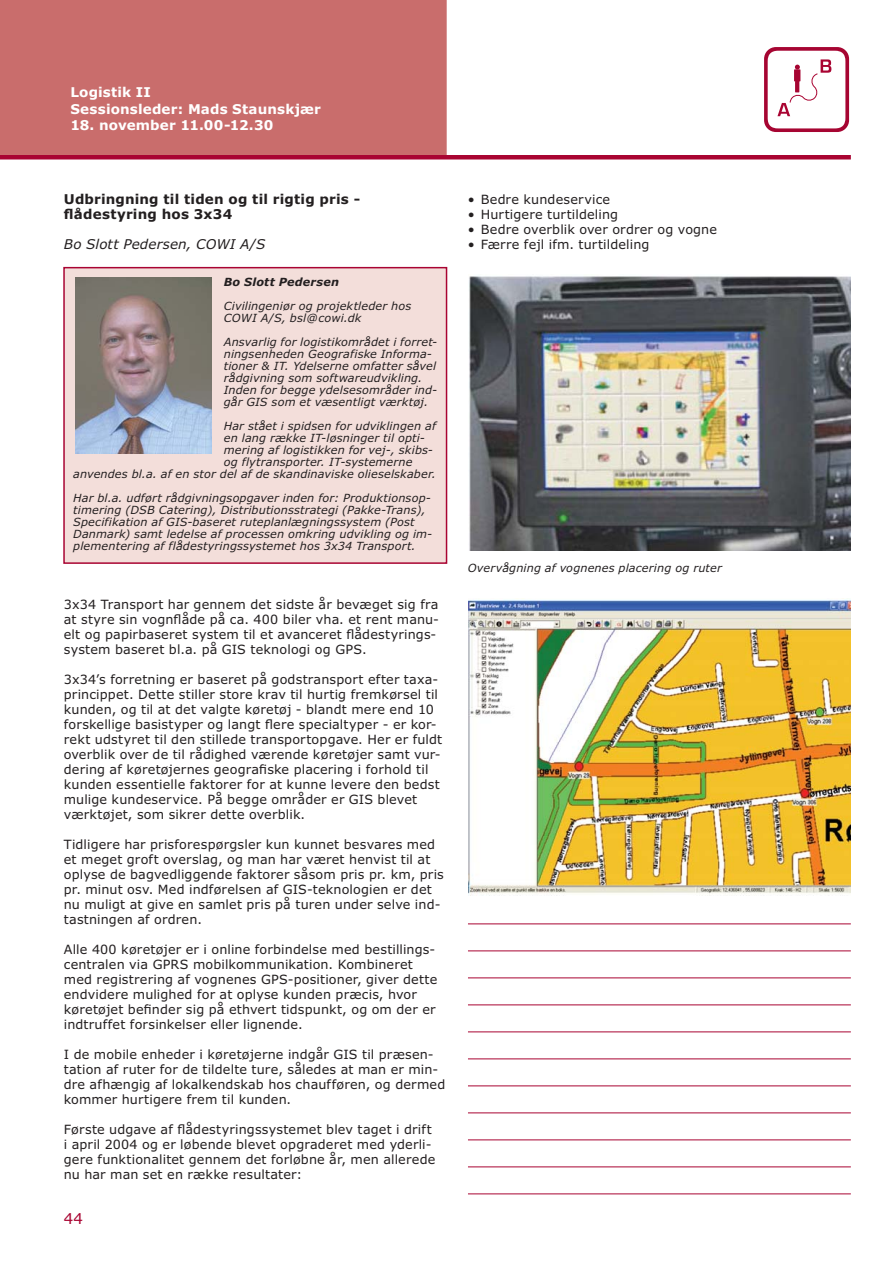
<style>
.page{position:relative;width:893px;height:1263px;background:#fff}
.page>*{position:absolute;margin:0;border:0;box-sizing:border-box;transform-origin:0 0}
.t1{font:15px "Verdana";color:#a90432}
.t2{font:700 13.5px/16.5px "Verdana";letter-spacing:.015em;color:#fff}
.t3{font:700 13.5px/15px "Verdana";letter-spacing:.015em;color:#231f20}
.t4{font:italic 13.5px "Verdana";letter-spacing:.01em;color:#231f20}
.t5{font:12.75px/15px "Verdana";letter-spacing:.01em;color:#231f20}
.t6{font:italic 11.25px/12px "Verdana";letter-spacing:.01em;color:#231f20}
.t7{font:italic 700 11.25px "Verdana";letter-spacing:.02em;color:#231f20}
</style>
<div class="page">
<svg style="left:764px;top:47px;width:85px;height:85px"></svg>
<div style="left:794px;top:69px;width:6px;height:12px;background:#a60532"></div>
<svg style="left:795px;top:81px;width:4px;height:11px"></svg>
<div style="left:64px;top:268px;width:382px;height:295px;background:#f3deda"></div>
<div style="left:63px;top:267px;width:384px;height:297px;border:2px solid #a90432"></div>
<img style="left:76px;top:278px;width:135px;height:175px">
<img style="left:469px;top:276px;width:381px;height:274px">
<img style="left:469px;top:598px;width:381px;height:297px">
<div style="left:0;top:0;width:446px;height:155px;background:#c96d6c"></div>
<div style="left:0;top:155px;width:850px;height:5px;background:#a90432"></div>
<hr style="left:468px;top:924px;width:382px;height:1px;background:#a90432">
<hr style="left:468px;top:951px;width:382px;height:1px;background:#a90432">
<hr style="left:468px;top:978px;width:382px;height:1px;background:#a90432">
<hr style="left:468px;top:1005px;width:382px;height:1px;background:#a90432">
<hr style="left:468px;top:1032px;width:382px;height:1px;background:#a90432">
<hr style="left:468px;top:1059px;width:382px;height:1px;background:#a90432">
<hr style="left:468px;top:1086px;width:382px;height:1px;background:#a90432">
<hr style="left:468px;top:1113px;width:382px;height:1px;background:#a90432">
<hr style="left:468px;top:1140px;width:382px;height:1px;background:#a90432">
<hr style="left:468px;top:1167px;width:382px;height:1px;background:#a90432">
<hr style="left:468px;top:1194px;width:382px;height:1px;background:#a90432">
<p class="t2" style="left:70px;top:85px;width:252px">Logistik II<br>Sessionsleder: Mads Staunskjær</p>
<p class="t2" style="left:70px;top:118px;width:204px">18. november 11.00-12.30</p>
<p class="t3" style="left:64px;top:193px;width:298px">Udbringning til tiden og til rigtig pris - flådestyring hos 3x34</p>
<p class="t4" style="left:64px;top:239px;width:203px">Bo Slott Pedersen, COWI A/S</p>
<p class="t7" style="left:224px;top:277px;width:117px">Bo Slott Pedersen</p>
<p class="t6" style="left:224px;top:300px;width:189px">Civilingeniør og projektleder hos<br>COWI A/S, bsl@cowi.dk</p>
<p class="t6" style="left:224px;top:336px;width:215px">Ansvarlig for logistikområdet i forret&shy;ningsenheden Geografiske Informa&shy;tioner &amp; IT. Ydelserne omfatter såvel rådgivning som softwareudvikling.<br>Inden for begge ydelsesområder ind&shy;går GIS som et væsentligt værktøj.</p>
<p class="t6" style="left:224px;top:420px;width:214px">Har stået i spidsen for udviklingen af</p>
<p class="t6" style="left:224px;top:432px;width:202px">en lang række IT-løsninger til opti-</p>
<p class="t6" style="left:224px;top:444px;width:211px">mering af logistikken for vej-, skibs-</p>
<p class="t6" style="left:224px;top:456px;width:190px">og flytransporter. IT-systemerne</p>
<p class="t6" style="left:73px;top:468px;width:364px">anvendes bl.a. af en stor del af de skandinaviske olieselskaber.</p>
<p class="t6" style="left:73px;top:492px;width:360px">Har bl.a. udført rådgivningsopgaver inden for: Produktionsop&shy;timering (DSB Catering), Distributionsstrategi (Pakke-Trans), Specifikation af GIS-baseret ruteplanlægningssystem (Post Danmark) samt ledelse af processen omkring udvikling og im&shy;ple mentering af flådestyringssystemet hos 3x34 Transport.</p>
<p class="t5" style="left:64px;top:598px;width:377px">3x34 Transport har gennem det sidste år bevæget sig fra at styre sin vognflåde på ca. 400 biler vha. et rent manu&shy;elt og papirbaseret system til et avanceret flådestyrings&shy;system baseret bl.a. på GIS teknologi og GPS.</p>
<p class="t5" style="left:64px;top:673px;width:380px">3x34’s forretning er baseret på godstransport efter taxa&shy;princippet. Dette stiller store krav til hurtig fremkørsel til kunden, og til at det valgte køretøj - blandt mere end 10 forskellige basistyper og langt flere specialtyper - er kor&shy;rekt udstyret til den stillede transportopgave. Her er fuldt overblik over de til rådighed værende køretøjer samt vur&shy;dering af køretøjernes geografiske placering i forhold til kunden essentielle faktorer for at kunne levere den bedst mulige kundeservice. På begge områder er GIS blevet værktøjet, som sikrer dette overblik.</p>
<p class="t5" style="left:64px;top:838px;width:381px">Tidligere har prisforespørgsler kun kunnet besvares med et meget groft overslag, og man har været henvist til at oplyse de bagvedliggende faktorer såsom pris pr. km, pris pr. minut osv. Med indførelsen af GIS-teknologien er det nu muligt at give en samlet pris på turen under selve ind&shy;tastningen af ordren.</p>
<p class="t5" style="left:64px;top:943px;width:375px">Alle 400 køretøjer er i online forbindelse med bestillings&shy;centralen via GPRS mobilkommunikation. Kombineret med registrering af vognenes GPS-positioner, giver dette endvidere mulighed for at oplyse kunden præcis, hvor køretøjet befinder sig på ethvert tidspunkt, og om der er indtruffet forsinkelser eller lignende.</p>
<p class="t5" style="left:64px;top:1048px;width:383px">I de mobile enheder i køretøjerne indgår GIS til præsen&shy;tation af ruter for de tildelte ture, således at man er min&shy;dre afhængig af lokalkendskab hos chaufføren, og dermed kommer hurtigere frem til kunden.</p>
<p class="t5" style="left:64px;top:1123px;width:373px">Første udgave af flådestyringssystemet blev taget i drift i april 2004 og er løbende blevet opgraderet med yderli&shy;gere funktionalitet gennem det forløbne år, men allerede nu har man set en række resultater:</p>
<p class="t1" style="left:64px;top:1213px;width:21px">44</p>
<p class="t5" style="left:468px;top:193px;width:144px">• Bedre kundeservice</p>
<p class="t5" style="left:468px;top:208px;width:152px">• Hurtigere turtildeling</p>
<p class="t5" style="left:468px;top:223px;width:250px">• Bedre overblik over ordrer og vogne</p>
<p class="t5" style="left:468px;top:238px;width:183px">• Færre fejl ifm. turtildeling</p>
<p class="t6" style="left:468px;top:562px;width:255px">Overvågning af vognenes placering og ruter</p>
</div>
